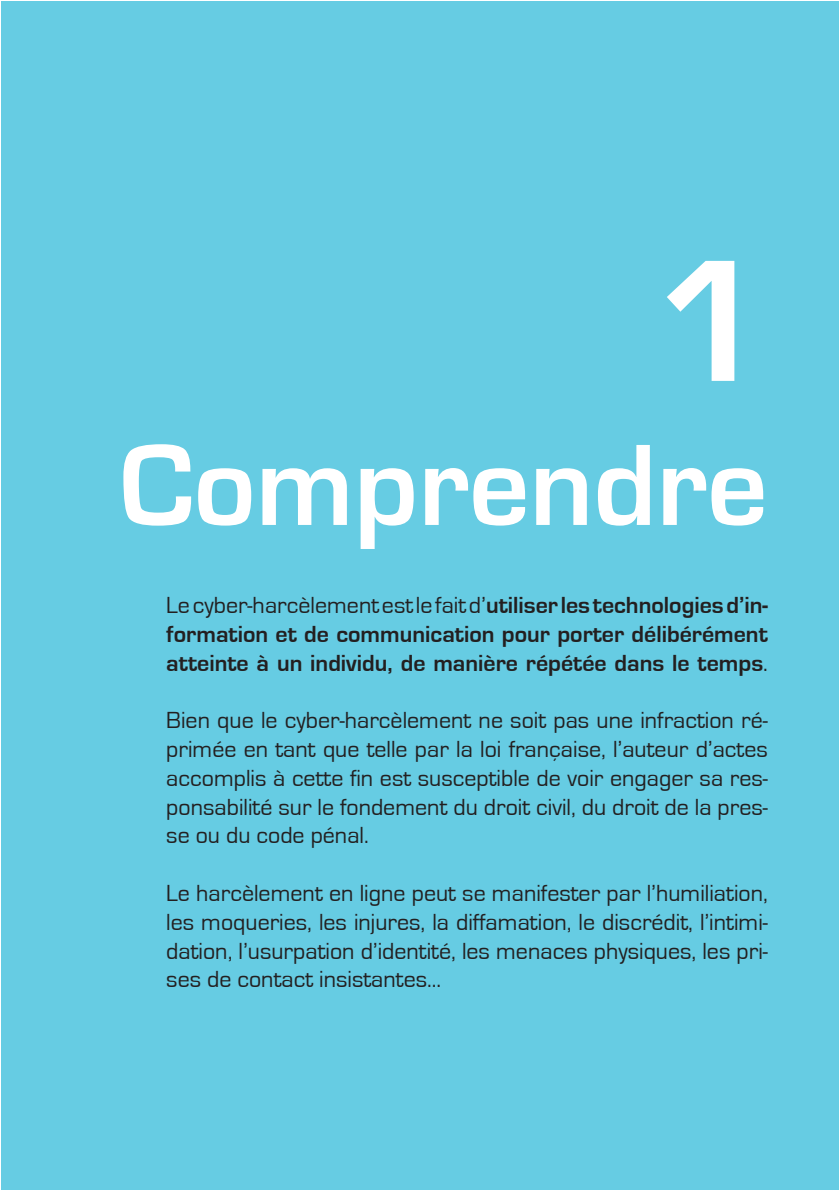
<style>
.page{position:relative;width:840px;height:1191px;background:#fff}
.page>*{position:absolute;margin:0;border:0;box-sizing:border-box;transform-origin:0 0}
.t1{font:700 180px "Eurostile";color:#fff}
.t2{font:700 120px "Eurostile";color:#fff}
.t3{font:24px/28.8px "Eurostile";color:#231f20;text-align:justify}
.t4{font:700 24px/28.8px "Eurostile";color:#231f20;text-align:justify}
.s1{font-weight:400}
</style>
<div class="page">
<div style="left:1px;top:1px;width:837px;height:1189px;background:#66cce3"></div>
<p class="t1" style="left:654px;top:223px;width:115px">1</p>
<p class="t2" style="left:119px;top:420px;width:649px">Comprendre</p>
<p class="t4" style="left:166px;top:591px;width:602px"><span class="s1">Le cyber-harcèlement est le fait d’</span>utiliser les technologies d’in&shy;formation et de communication pour porter délibérément atteinte à un individu, de manière répétée dans le temps<span class="s1">.</span></p>
<p class="t3" style="left:166px;top:706px;width:602px">Bien que le cyber-harcèlement ne soit pas une infraction ré&shy;primée en tant que telle par la loi française, l’auteur d’actes accomplis à cette fin est susceptible de voir engager sa res&shy;ponsabilité sur le fondement du droit civil, du droit de la pres&shy;se ou du code pénal.</p>
<p class="t3" style="left:166px;top:879px;width:602px">Le harcèlement en ligne peut se manifester par l’humiliation, les moqueries, les injures, la diffamation, le discrédit, l’intimi&shy;dation, l’usurpation d’identité, les menaces physiques, les pri&shy;ses de contact insistantes...</p>
</div>
